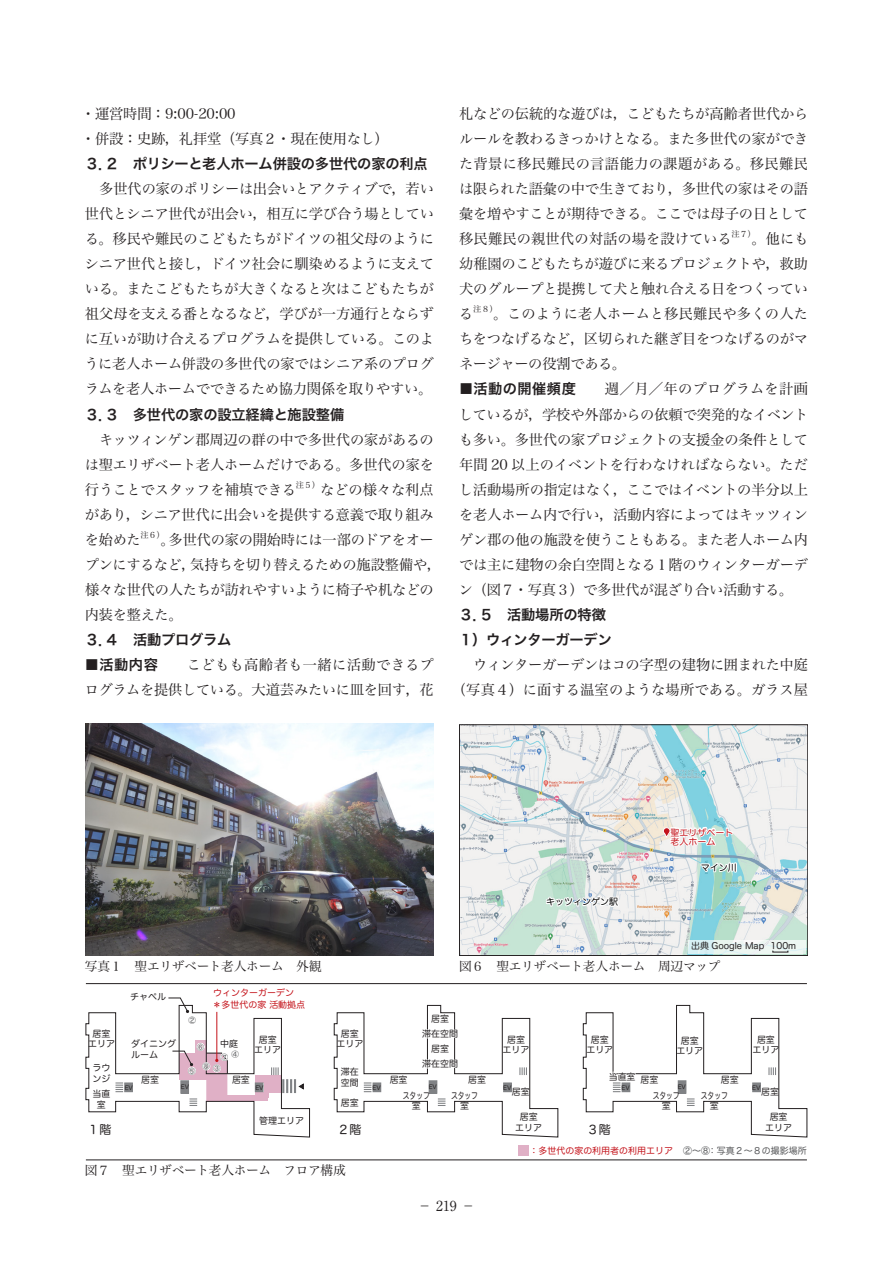
<style>
.page{position:relative;width:893px;height:1263px;background:#fff}
.page>*{position:absolute;margin:0;border:0;box-sizing:border-box;transform-origin:0 0}
.t1{font:14.25px/25px "Hira Min Pro W3";letter-spacing:-.015em;color:#231f20;text-align:justify}
.t2{font:14.25px/25px "Hira Kaku Pro N W6";letter-spacing:-.015em;color:#231f20}
.t3{font:13.8px "Ryumin Pro";color:#231f20}
.t4{font:12.75px "Hira Min Pro W3";letter-spacing:-.03em;color:#231f20}
.t5{font:12px "Hira Maru Pro N W4";color:#231f20}
.t6{font:9px/10.5px "Hira Maru Pro N W4";color:#231f20;text-align:center}
.t7{font:9px "Hira Maru Pro N W4";color:#c4121a}
.t8{font:9px/10.5px "Hira Maru Pro N W4";color:#231f20;text-align:center;scale:.75 1}
.t9{font:9px "Hira Maru Pro W4";color:#231f20}
.t10{font:9px/9px "Hira Maru Pro W4";color:#c4121a}
.t11{font:9px "Hira Maru Pro W4";color:#030303}
.t12{font:8.25px "Hira Min Pro W3";letter-spacing:-.015em;color:#231f20}
.t13{font:7.5px "Hira Maru Pro N W4";color:#57585a}
.t14{font:6px "Hira Maru Pro N W4";color:#231f20}
.s1{font-family:"Hira Kaku Pro N W6"}
.s2{color:#57585a}
</style>
<div class="page">
<img style="left:85px;top:724px;width:349px;height:232px">
<img style="left:461px;top:726px;width:345px;height:228px">
<div style="left:459px;top:724px;width:349px;height:232px;border:1px solid #231f20"></div>
<svg style="left:688px;top:940px;width:118px;height:13px;background:#e5f2f1"></svg>
<svg style="left:773px;top:950px;width:15px;height:2px"></svg>
<svg style="left:663px;top:819px;width:75px;height:59px"></svg>
<svg style="left:544px;top:878px;width:77px;height:47px"></svg>
<div style="left:518px;top:1145px;width:11px;height:11px;background:#e0b0c6"></div>
<hr style="left:86px;top:983px;width:721px;height:1px;background:#231f20">
<hr style="left:86px;top:1160px;width:721px;height:1px;background:#231f20">
<svg style="left:583px;top:1005px;width:224px;height:132px"></svg>
<svg style="left:334px;top:1005px;width:224px;height:132px"></svg>
<svg style="left:85px;top:997px;width:225px;height:140px"></svg>
<p class="t1" style="left:81px;top:100px;width:309px">・運営時間：9:00-20:00<br>・併設：史跡，礼拝堂（写真２・現在使用なし）</p>
<p class="t2" style="left:85px;top:150px;width:345px">３．２　ポリシーと老人ホーム併設の多世代の家の利点</p>
<p class="t1" style="left:85px;top:175px;width:351px">　多世代の家のポリシーは出会いとアクティブで，若い世代とシニア世代が出会い，相互に学び合う場としている。移民や難民のこどもたちがドイツの祖父母のようにシニア世代と接し，ドイツ社会に馴染めるように支えている。またこどもたちが大きくなると次はこどもたちが祖父母を支える番となるなど，学びが一方通行とならずに互いが助け合えるプログラムを提供している。このように老人ホーム併設の多世代の家ではシニア系のプログラムを老人ホームでできるため協力関係を取りやすい。</p>
<p class="t2" style="left:85px;top:401px;width:261px">３．３　多世代の家の設立経緯と施設整備</p>
<p class="t1" style="left:85px;top:425px;width:351px">　キッツィンゲン郡周辺の群の中で多世代の家があるのは聖エリザベート老人ホームだけである。多世代の家を行うことでスタッフを補填できる</p>
<p class="t12" style="left:296px;top:477px;width:26px">注５）</p>
<p class="t1" style="left:85px;top:475px;width:351px;text-indent:235px">などの様々な利点があり，シニア世代に出会いを提供する意義で取り組みを始めた</p>
<p class="t12" style="left:141px;top:528px;width:26px">注６）</p>
<p class="t1" style="left:85px;top:526px;width:358px;text-align:left;text-indent:76px">。多世代の家の開始時には一部のドアをオープンにするなど，気持ちを切り替えるための施設整備や，様々な世代の人たちが訪れやすいように椅子や机などの内装を整えた。</p>
<p class="t2" style="left:85px;top:626px;width:148px">３．４　活動プログラム</p>
<p class="t1" style="left:85px;top:651px;width:351px"><span class="s1">■活動内容</span>　　こどもも高齢者も一緒に活動できるプログラムを提供している。大道芸みたいに皿を回す，花</p>
<p class="t1" style="left:459px;top:100px;width:351px">札などの伝統的な遊びは，こどもたちが高齢者世代からルールを教わるきっかけとなる。また多世代の家ができた背景に移民難民の言語能力の課題がある。移民難民は限られた語彙の中で生きており，多世代の家はその語彙を増やすことが期待できる。ここでは母子の日として移民難民の親世代の対話の場を設けている</p>
<p class="t12" style="left:731px;top:227px;width:26px">注７）</p>
<p class="t1" style="left:459px;top:225px;width:351px;text-indent:293px">。他にも幼稚園のこどもたちが遊びに来るプロジェクトや，救助犬のグループと提携して犬と触れ合える日をつくっている</p>
<p class="t12" style="left:473px;top:302px;width:26px">注８）</p>
<p class="t1" style="left:459px;top:300px;width:351px;text-indent:34px">。このように老人ホームと移民難民や多くの人たちをつなげるなど，区切られた継ぎ目をつなげるのがマネージャーの役割である。</p>
<p class="t1" style="left:459px;top:375px;width:351px"><span class="s1">■活動の開催頻度</span>　　週／月／年のプログラムを計画しているが，学校や外部からの依頼で突発的なイベントも多い。多世代の家プロジェクトの支援金の条件として年間 20 以上のイベントを行わなければならない。ただし活動場所の指定はなく，ここではイベントの半分以上を老人ホーム内で行い，活動内容によってはキッツィンゲン郡の他の施設を使うこともある。また老人ホーム内では主に建物の余白空間となる１階のウィンターガーデン（図７・写真３）で多世代が混ざり合い活動する。</p>
<p class="t2" style="left:459px;top:601px;width:169px">３．５　活動場所の特徴<br>１）ウィンターガーデン　</p>
<p class="t1" style="left:452px;top:651px;width:358px;text-align:center">　ウィンターガーデンはコの字型の建物に囲まれた中庭（写真４）に面する温室のような場所である。ガラス屋</p>
<p class="t11" style="left:546px;top:894px;width:73px">キッツィンゲン駅</p>
<p class="t10" style="left:670px;top:827px;width:64px">聖エリザベート老人ホーム</p>
<p class="t11" style="left:701px;top:860px;width:37px">マイン川</p>
<p class="t9" style="left:691px;top:938px;width:106px">出典 Google Map 100m</p>
<p class="t4" style="left:85px;top:955px;width:238px">写真１　聖エリザベート老人ホーム　外観</p>
<p class="t4" style="left:459px;top:955px;width:263px">図６　聖エリザベート老人ホーム　周辺マップ</p>
<p class="t6" style="left:130px;top:991px;width:37px">チャペル</p>
<p class="t7" style="left:213px;top:985px;width:82px">ウィンターガーデン</p>
<p class="t7" style="left:212px;top:997px;width:94px">＊多世代の家 活動拠点</p>
<p class="t13" style="left:189px;top:1014px;width:9px">②</p>
<p class="t6" style="left:431px;top:1012px;width:19px">居室</p>
<p class="t6" style="left:88px;top:1027px;width:28px">居室エリア</p>
<p class="t6" style="left:93px;top:1062px;width:19px;text-align:left">ラウンジ</p>
<p class="t6" style="left:92px;top:1088px;width:19px">当直室</p>
<p class="t5" style="left:87px;top:1119px;width:25px">１階</p>
<p class="t6" style="left:336px;top:1027px;width:28px">居室エリア</p>
<p class="t6" style="left:422px;top:1028px;width:37px">滞在空間</p>
<p class="t6" style="left:422px;top:1058px;width:37px">滞在空間</p>
<p class="t6" style="left:752px;top:1033px;width:28px">居室エリア</p>
<p class="t6" style="left:220px;top:1038px;width:19px">中庭</p>
<p class="t6" style="left:254px;top:1033px;width:28px">居室エリア</p>
<p class="t6" style="left:586px;top:1033px;width:28px">居室エリア</p>
<p class="t6" style="left:503px;top:1033px;width:28px">居室エリア</p>
<p class="t6" style="left:676px;top:1034px;width:28px">居室エリア</p>
<p class="t6" style="left:131px;top:1038px;width:46px;text-align:left">ダイニングルーム</p>
<p class="t13" style="left:197px;top:1040px;width:9px">⑥</p>
<p class="t6" style="left:431px;top:1043px;width:19px">居室</p>
<p class="t13" style="left:232px;top:1048px;width:9px">④</p>
<p class="t13" style="left:221px;top:1050px;width:9px">⑦</p>
<p class="t13" style="left:203px;top:1060px;width:9px">⑧</p>
<p class="t13" style="left:213px;top:1062px;width:9px">③</p>
<p class="t13" style="left:188px;top:1064px;width:9px">⑤</p>
<p class="t6" style="left:341px;top:1066px;width:19px">滞在</p>
<p class="t6" style="left:609px;top:1070px;width:28px">当直室</p>
<p class="t6" style="left:341px;top:1077px;width:19px">空間</p>
<p class="t6" style="left:468px;top:1074px;width:19px">居室</p>
<p class="t6" style="left:141px;top:1074px;width:19px">居室</p>
<p class="t6" style="left:232px;top:1074px;width:19px">居室</p>
<p class="t6" style="left:640px;top:1074px;width:19px">居室</p>
<p class="t6" style="left:721px;top:1074px;width:19px">居室</p>
<p class="t8" style="left:653px;top:1090px;width:37px">スタッフ室</p>
<p class="t8" style="left:701px;top:1090px;width:37px">スタッフ室</p>
<p class="t6" style="left:390px;top:1074px;width:19px">居室</p>
<p class="t14" style="left:125px;top:1082px;width:10px">EV</p>
<p class="t14" style="left:181px;top:1081px;width:10px">EV</p>
<p class="t14" style="left:255px;top:1082px;width:10px">EV</p>
<p class="t14" style="left:373px;top:1082px;width:10px">EV</p>
<p class="t14" style="left:429px;top:1081px;width:10px">EV</p>
<p class="t14" style="left:503px;top:1082px;width:10px">EV</p>
<p class="t14" style="left:622px;top:1082px;width:10px">EV</p>
<p class="t14" style="left:678px;top:1081px;width:10px">EV</p>
<p class="t14" style="left:752px;top:1082px;width:10px">EV</p>
<p class="t5" style="left:337px;top:1119px;width:25px">２階</p>
<p class="t6" style="left:512px;top:1085px;width:19px">居室</p>
<p class="t6" style="left:761px;top:1085px;width:19px">居室</p>
<p class="t6" style="left:341px;top:1097px;width:19px">居室</p>
<p class="t8" style="left:403px;top:1090px;width:37px">スタッフ室</p>
<p class="t8" style="left:451px;top:1090px;width:37px">スタッフ室</p>
<p class="t6" style="left:765px;top:1111px;width:28px">居室エリア</p>
<p class="t6" style="left:515px;top:1111px;width:28px">居室エリア</p>
<p class="t6" style="left:259px;top:1115px;width:46px">管理エリア</p>
<p class="t5" style="left:587px;top:1119px;width:25px">３階</p>
<p class="t7" style="left:529px;top:1142px;width:279px">：多世代の家の利用者の利用エリア <span class="s2">②～⑧：写真２～８の撮影場所</span></p>
<p class="t4" style="left:85px;top:1159px;width:263px">図７　聖エリザベート老人ホーム　フロア構成</p>
<p class="t3" style="left:418px;top:1195px;width:59px">− 219 −</p>
</div>
